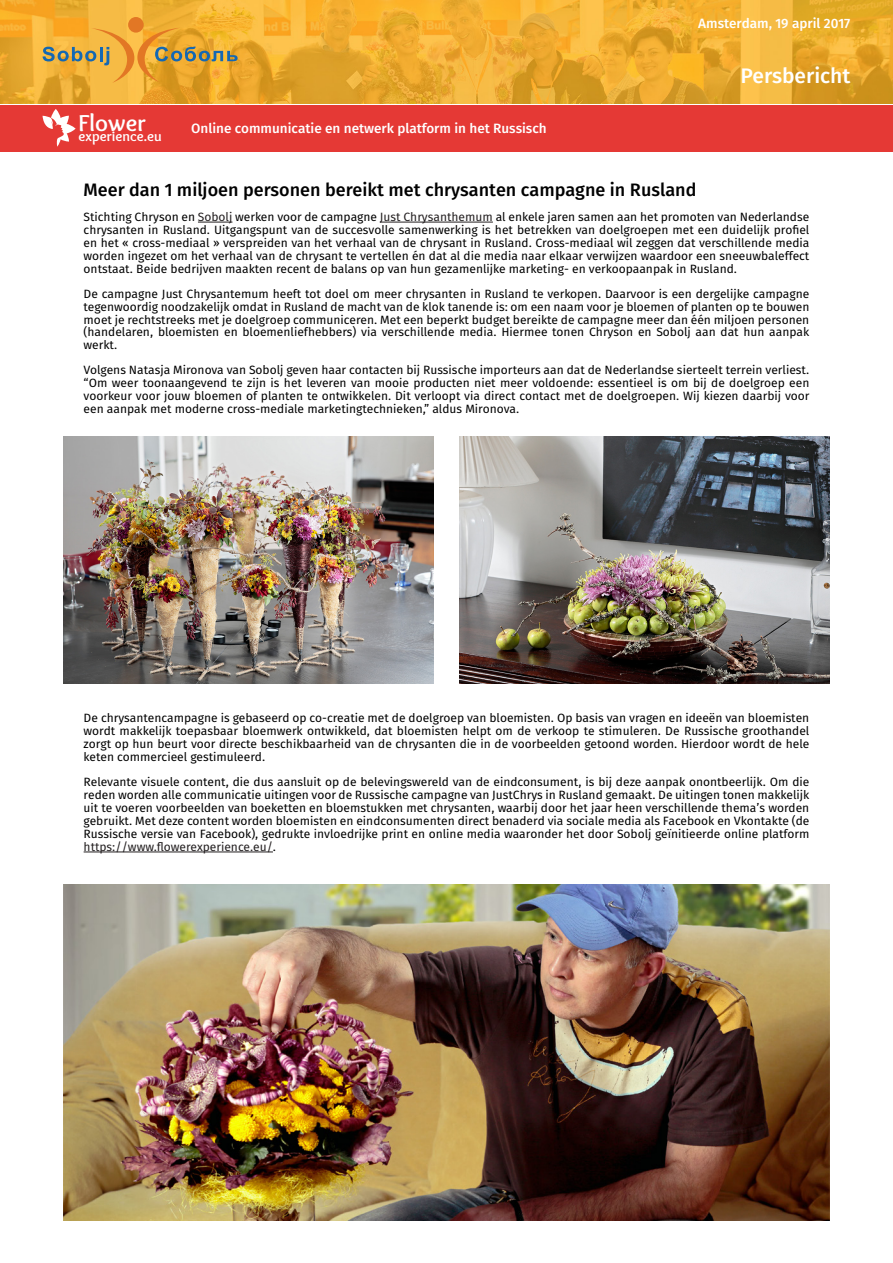
<style>
.page{position:relative;width:893px;height:1263px;background:#fff}
.page>*{position:absolute;margin:0;border:0;box-sizing:border-box;transform-origin:0 0}
.t1{font:700 24px "Overlock";color:#fff}
.t2{font:21px "Fira Sans OT Medium";color:#fff}
.t3{font:18px "Fira Sans OT Medium";color:#000}
.t4{font:700 14.4px "Overlock";color:#fff}
.t5{font:13.5px "Fira Sans OT Medium";color:#fff}
.t6{font:12px/12.9px "Fira Sans OT";color:#000;text-align:justify}
.s1{color:#231f20}
</style>
<div class="page">
<img style="left:0;top:0;width:893px;height:103px">
<div style="left:0;top:105px;width:893px;height:47px;background:#e53935"></div>
<div style="left:128px;top:17px;width:16px;height:16px;background:#e27725;border-radius:50%"></div>
<svg style="left:43px;top:28px;width:195px;height:55px;background:#dda63f"></svg>
<svg style="left:43px;top:109px;width:33px;height:38px"></svg>
<hr style="left:198px;top:222px;width:34px;height:1px;background:#231f20">
<hr style="left:380px;top:222px;width:113px;height:1px;background:#231f20">
<hr style="left:84px;top:852px;width:189px;height:1px;background:#231f20">
<img style="left:64px;top:437px;width:370px;height:246px">
<img style="left:459px;top:437px;width:370px;height:246px">
<img style="left:64px;top:884px;width:765px;height:336px">
<p class="t5" style="left:698px;top:13px;width:154px">Amsterdam, 19 april 2017</p>
<h1 class="t1" style="left:79px;top:109px;width:69px">Flower</h1>
<p class="t4" style="left:79px;top:128px;width:85px">experience.eu</p>
<p class="t5" style="left:191px;top:119px;width:357px">Online communicatie en netwerk platform in het Russisch</p>
<p class="t2" style="left:740px;top:61px;width:112px">Persbericht</p>
<p class="t3" style="left:84px;top:177px;width:614px">Meer dan 1 miljoen personen bereikt met chrysanten campagne in Rusland</p>
<p class="t6" style="left:84px;top:211px;width:727px">Stichting Chryson en <span class="s1">Sobolj</span> werken voor de campagne <span class="s1">Just Chrysanthemum</span> al enkele jaren samen aan het promoten van Nederlandse chrysanten in Rusland. Uitgangspunt van de succesvolle samenwerking is het betrekken van doelgroepen met een duidelijk profiel en het « cross-mediaal » verspreiden van het verhaal van de chrysant in Rusland. Cross-mediaal wil zeggen dat verschillende media worden ingezet om het verhaal van de chrysant te vertellen én dat al die media naar elkaar verwijzen waardoor een sneeuwbaleffect ontstaat. Beide bedrijven maakten recent de balans op van hun gezamenlijke marketing- en verkoopaanpak in Rusland.</p>
<p class="t6" style="left:84px;top:288px;width:727px">De campagne Just Chrysantemum heeft tot doel om meer chrysanten in Rusland te verkopen. Daarvoor is een dergelijke campagne tegenwoordig noodzakelijk omdat in Rusland de macht van de klok tanende is: om een naam voor je bloemen of planten op te bouwen moet je rechtstreeks met je doelgroep communiceren. Met een beperkt budget bereikte de campagne meer dan één miljoen personen (handelaren, bloemisten en bloemenliefhebbers) via verschillende media. Hiermee tonen Chryson en Sobolj aan dat hun aanpak werkt.</p>
<p class="t6" style="left:84px;top:365px;width:727px">Volgens Natasja Mironova van Sobolj geven haar contacten bij Russische importeurs aan dat de Nederlandse sierteelt terrein verliest. “Om weer toonaangevend te zijn is het leveren van mooie producten niet meer voldoende: essentieel is om bij de doelgroep een voorkeur voor jouw bloemen of planten te ontwikkelen. Dit verloopt via direct contact met de doelgroepen. Wij kiezen daarbij voor een aanpak met moderne cross-mediale marketingtechnieken,” aldus Mironova.</p>
<p class="t6" style="left:84px;top:712px;width:727px">De chrysantencampagne is gebaseerd op co-creatie met de doelgroep van bloemisten. Op basis van vragen en ideeën van bloemisten wordt makkelijk toepasbaar bloemwerk ontwikkeld, dat bloemisten helpt om de verkoop te stimuleren. De Russische groothandel zorgt op hun beurt voor directe beschikbaarheid van de chrysanten die in de voorbeelden getoond worden. Hierdoor wordt de hele keten commercieel gestimuleerd.</p>
<p class="t6" style="left:84px;top:776px;width:727px">Relevante visuele content, die dus aansluit op de belevingswereld van de eindconsument, is bij deze aanpak onontbeerlijk. Om die reden worden alle communicatie uitingen voor de Russische campagne van JustChrys in Rusland gemaakt. De uitingen tonen makkelijk uit te voeren voorbeelden van boeketten en bloemstukken met chrysanten, waarbij door het jaar heen verschillende thema’s worden gebruikt. Met deze content worden bloemisten en eindconsumenten direct benaderd via sociale media als Facebook en Vkontakte (de Russische versie van Facebook), gedrukte invloedrijke print en online media waaronder het door Sobolj geïnitieerde online platform <span class="s1">https://www.flowerexperience.eu/</span>.</p>
</div>
